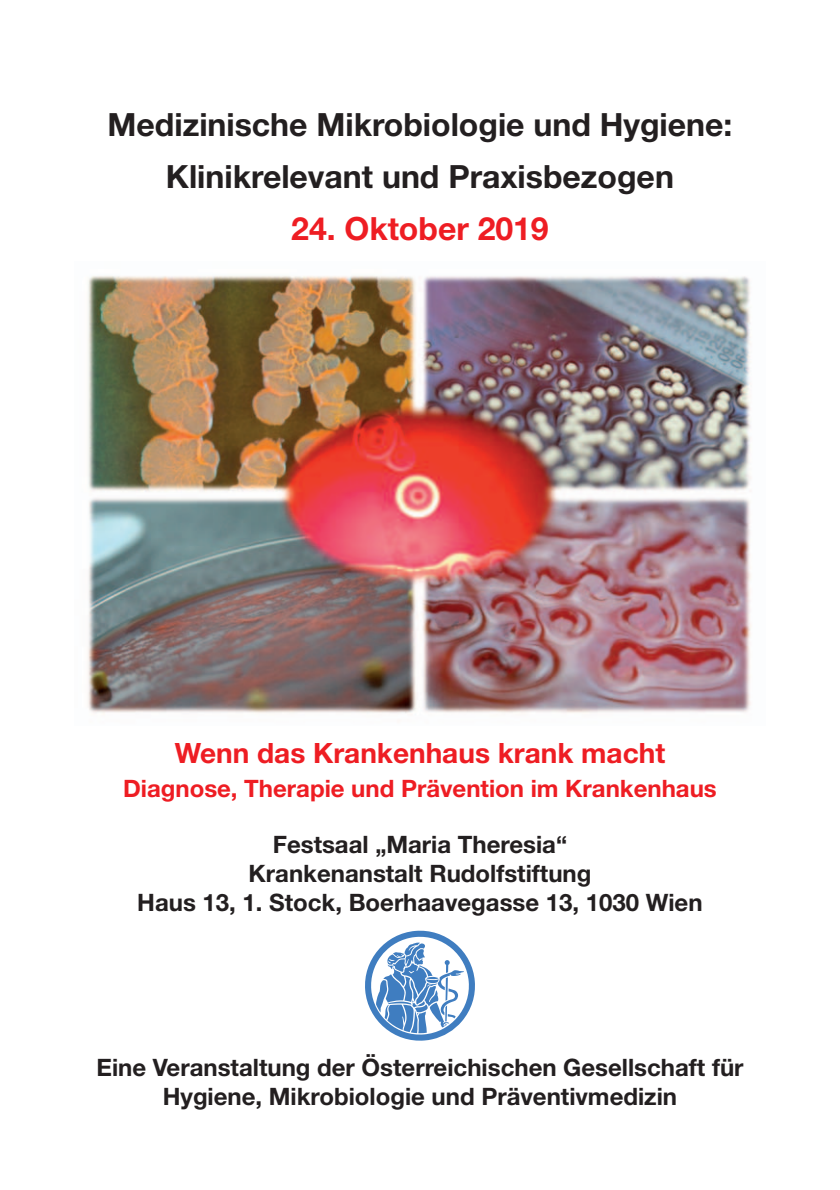
<style>
.page{position:relative;width:840px;height:1190px;background:#fff}
.page>*{position:absolute;margin:0;border:0;box-sizing:border-box;transform-origin:0 0}
.t1{font:700 32px/52px "Helvetica Neue";color:#231f20;text-align:center}
.t2{font:700 32px "Helvetica Neue";color:#ee1d23}
.t3{font:700 28px "Helvetica Neue";color:#ee1d23}
.t4{font:700 24px/28.8px "Helvetica Neue";color:#231f20;text-align:center}
.t5{font:700 24px "Helvetica Neue";color:#ee1d23}
</style>
<div class="page">
<img style="left:88px;top:275px;width:663px;height:439px">
<svg style="left:365px;top:931px;width:110px;height:110px"></svg>
<h1 class="t1" style="left:108px;top:101px;width:626px">Medizinische Mikrobiologie und Hygiene:<br>Klinikrelevant und Praxisbezogen</h1>
<h1 class="t2" style="left:291px;top:217px;width:259px">24. Oktober 2019</h1>
<p class="t3" style="left:175px;top:743px;width:492px">Wenn das Krankenhaus krank macht</p>
<p class="t5" style="left:123px;top:780px;width:595px">Diagnose, Therapie und Prävention im Krankenhaus</p>
<p class="t4" style="left:137px;top:832px;width:567px">Festsaal „Maria Theresia“<br>Krankenanstalt Rudolfstiftung<br>Haus 13, 1. Stock, Boerhaavegasse 13, 1030 Wien</p>
<p class="t4" style="left:96px;top:1055px;width:649px">Eine Veranstaltung der Österreichischen Gesellschaft für<br>Hygiene, Mikrobiologie und Präventivmedizin</p>
</div>
